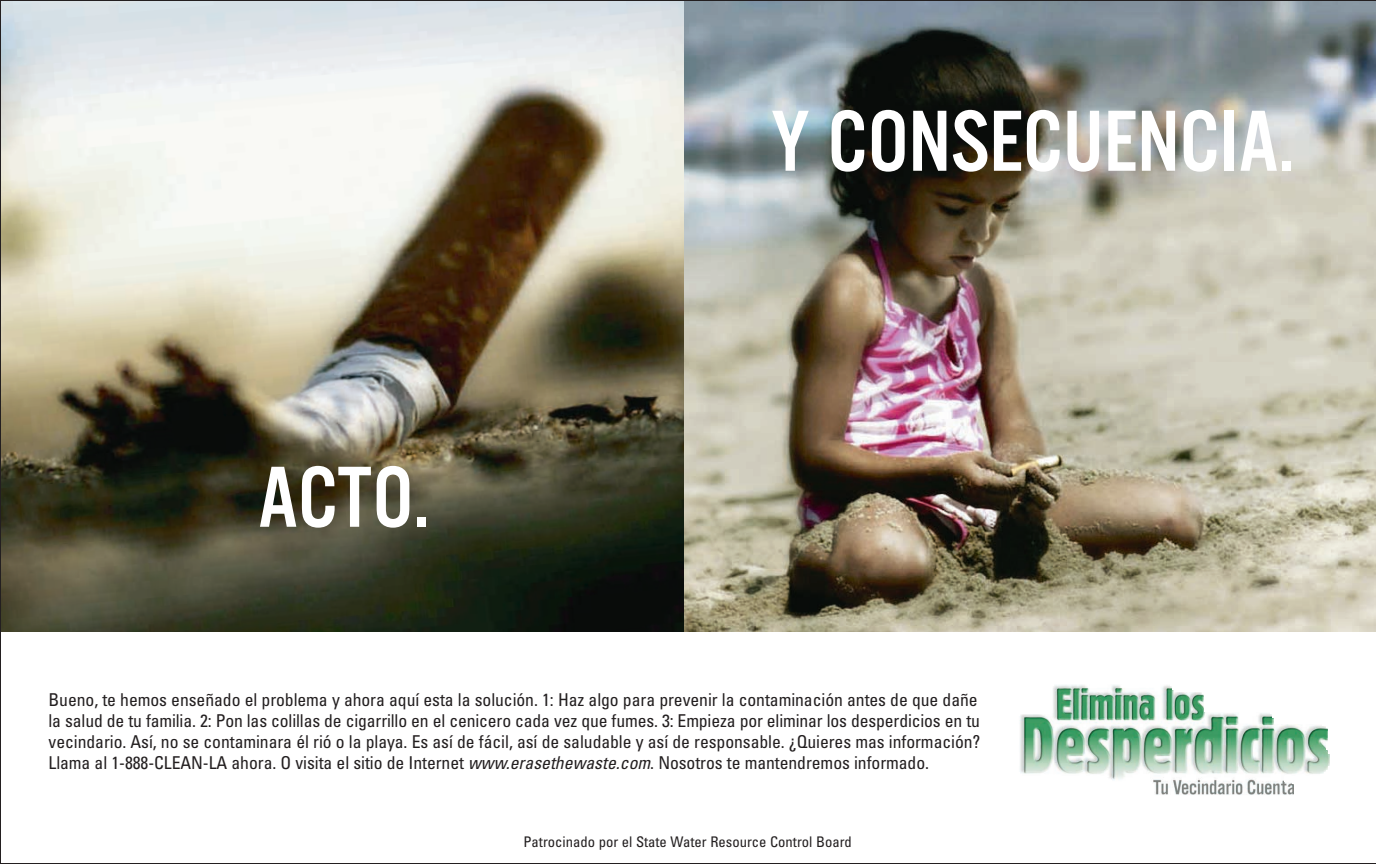
<style>
.page{position:relative;width:1376px;height:864px;background:#fff}
.page>*{position:absolute;margin:0;border:0;box-sizing:border-box;transform-origin:0 0}
.t1{font:90px "Alternate Gothic No Three";color:#fff}
.t2{font:condensed 17.8px/21.2px "Univers";letter-spacing:-.005em;color:#231f20}
.t3{font:condensed 14.6px "Univers";color:#231f20}
.s1{font-style:italic}
</style>
<div class="page">
<img style="left:684px;top:2px;width:690px;height:630px">
<svg style="left:2px;top:2px;width:682px;height:630px"></svg>
<img style="left:1020px;top:685px;width:310px;height:110px">
<h1 class="t1" style="left:258px;top:463px;width:173px">ACTO.</h1>
<h1 class="t1" style="left:771px;top:107px;width:525px">Y CONSECUENCIA.</h1>
<p class="t2" style="left:49px;top:690px;width:933px">Bueno, te hemos enseñado el problema y ahora aquí esta la solución. 1: Haz algo para prevenir la contaminación antes de que dañe la salud de tu familia. 2: Pon las colillas de cigarrillo en el cenicero cada vez que fumes. 3: Empieza por eliminar los desperdicios en tu vecindario. Así, no se contaminara él rió o la playa. Es así de fácil, así de saludable y así de responsable. ¿Quieres mas información?<br>Llama al 1-888-CLEAN-LA ahora. O visita el sitio de Internet <span class="s1">www.erasethewaste.com</span>. Nosotros te mantendremos informado.</p>
<p class="t3" style="left:524px;top:836px;width:330px">Patrocinado por el State Water Resource Control Board</p>
</div>
